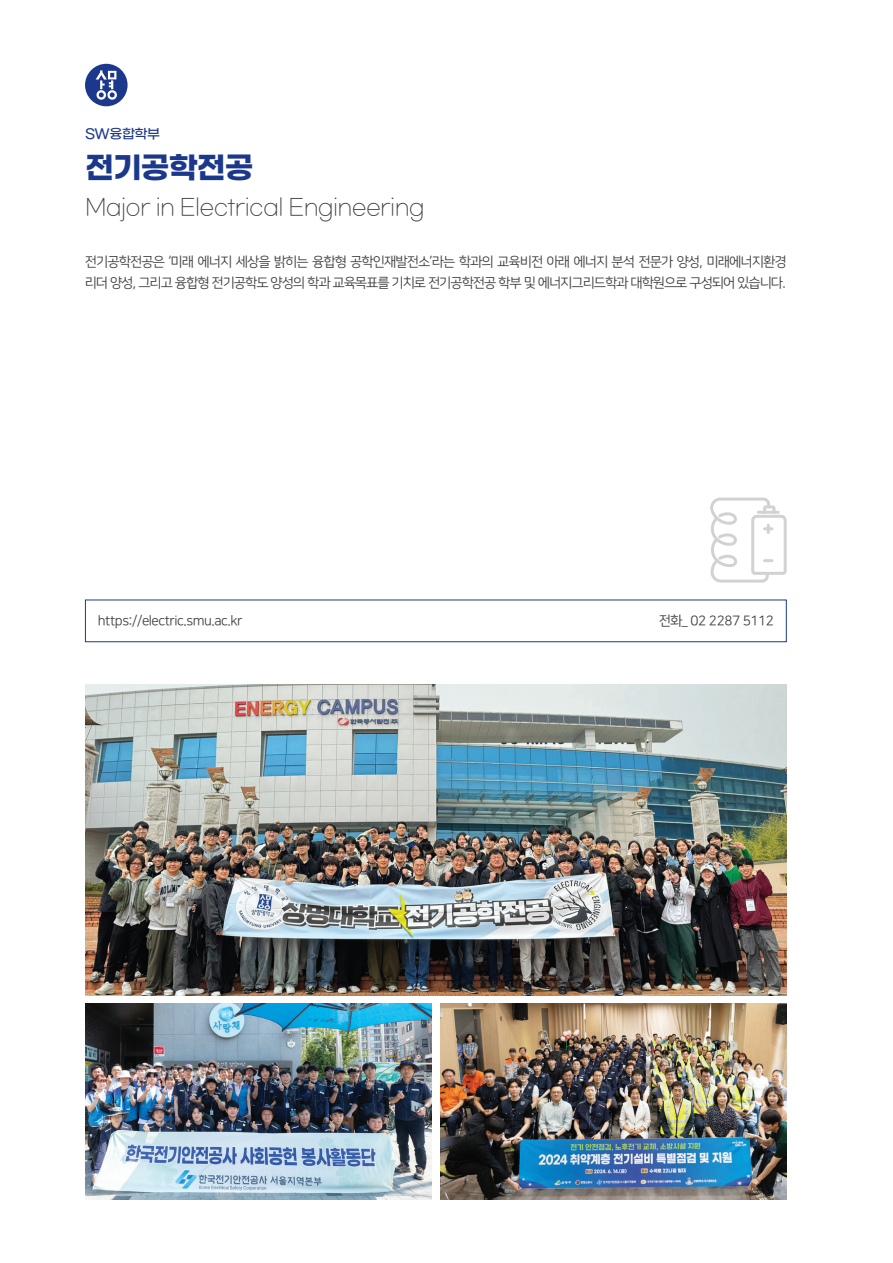
<style>
.page{position:relative;width:893px;height:1263px;background:#fff}
.page>*{position:absolute;margin:0;border:0;box-sizing:border-box;transform-origin:0 0}
.t1{font:700 30px "Gmarket Sans";letter-spacing:-.03em;color:#1b388c}
.t2{font:300 22.5px "Gmarket Sans";letter-spacing:-.03em;color:#3e3e3f}
.t3{font:13.5px/21px "Nanum Square OTF ac R";letter-spacing:-.03em;color:#3e3e3f}
.t4{font:500 13.5px "Gmarket Sans";letter-spacing:-.03em;color:#1b388c}
</style>
<div class="page">
<div style="left:85px;top:600px;width:702px;height:42px;border:1px solid #1b388c"></div>
<div style="left:85px;top:64px;width:43px;height:42px;background:#1b388c;border-radius:50%"></div>
<svg style="left:96px;top:70px;width:21px;height:30px"></svg>
<svg style="left:710px;top:497px;width:77px;height:86px"></svg>
<img style="left:85px;top:1003px;width:347px;height:196px">
<img style="left:440px;top:1003px;width:347px;height:196px">
<img style="left:85px;top:685px;width:702px;height:310px">
<p class="t4" style="left:85px;top:127px;width:77px">SW융합학부</p>
<p class="t1" style="left:85px;top:151px;width:170px">전기공학전공</p>
<p class="t2" style="left:85px;top:195px;width:341px">Major in Electrical Engineering</p>
<p class="t3" style="left:85px;top:251px;width:703px">전기공학전공은 ‘미래 에너지 세상을 밝히는 융합형 공학인재발전소’라는 학과의 교육비전 아래 에너지 분석 전문가 양성, 미래에너지환경 리더 양성, 그리고 융합형 전기공학도 양성의 학과 교육목표를 기치로 전기공학전공 학부 및 에너지그리드학과 대학원으로 구성되어 있습니다.</p>
<p class="t3" style="left:98px;top:610px;width:146px">https://electric.smu.ac.kr</p>
<p class="t3" style="left:659px;top:610px;width:116px">전화_ 02 2287 5112</p>
</div>
